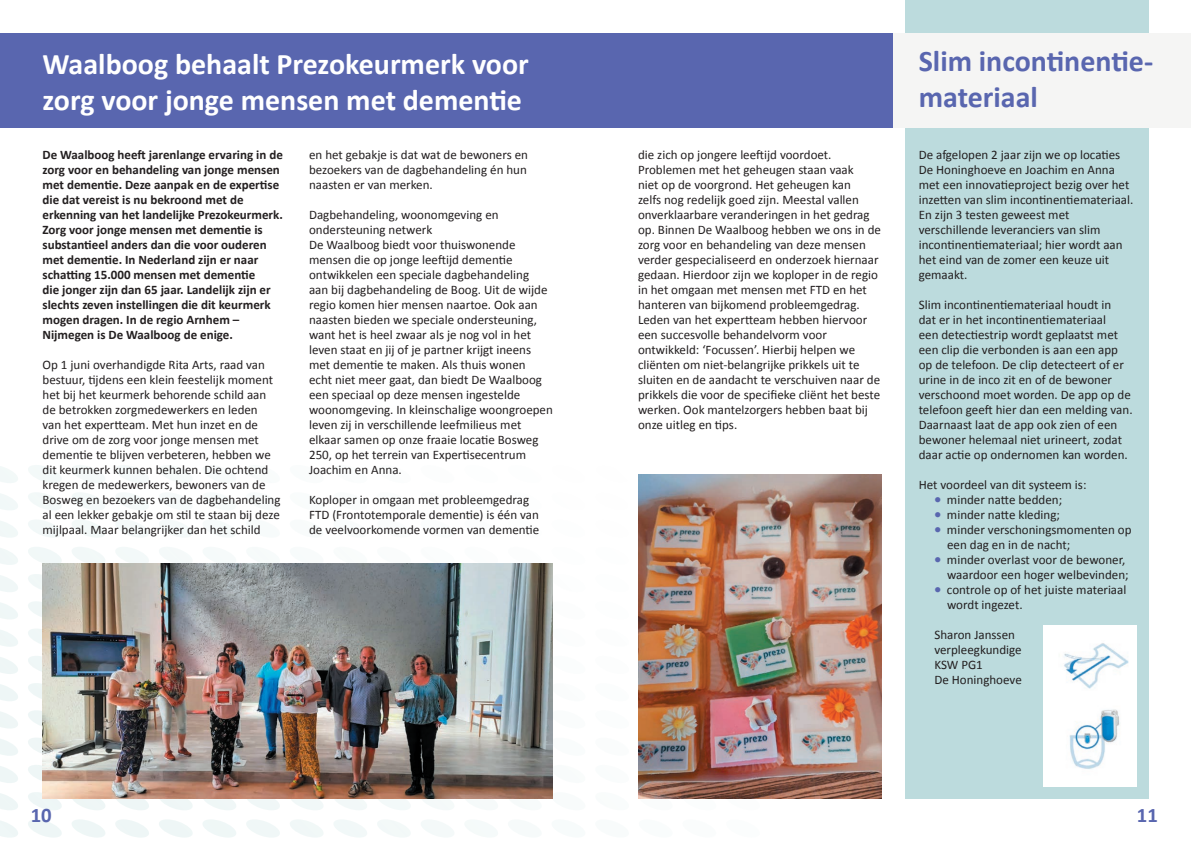
<style>
.page{position:relative;width:1191px;height:842px;background:#fff}
.page>*{position:absolute;margin:0;border:0;box-sizing:border-box;transform-origin:0 0}
.t1{font:700 30px/36px "Calibri";color:#fff}
.t2{font:700 30px/36px "Calibri";color:#5966af}
.t3{font:700 20.7px "Calibri";color:#5966af}
.t4{font:13px/15px "Calibri";color:#231f20}
.t5{font:700 13px/15px "Calibri";color:#231f20}
.s1{color:#5966af}
</style>
<div class="page">
<svg style="left:72px;top:465px;width:26px;height:18px"></svg>
<svg style="left:28px;top:465px;width:33px;height:18px"></svg>
<svg style="left:0;top:466px;width:18px;height:17px"></svg>
<svg style="left:72px;top:493px;width:33px;height:17px"></svg>
<svg style="left:28px;top:493px;width:33px;height:17px"></svg>
<svg style="left:0;top:494px;width:18px;height:16px"></svg>
<svg style="left:116px;top:520px;width:33px;height:17px"></svg>
<svg style="left:72px;top:520px;width:33px;height:17px"></svg>
<svg style="left:28px;top:520px;width:33px;height:17px"></svg>
<svg style="left:0;top:521px;width:18px;height:16px"></svg>
<svg style="left:159px;top:547px;width:26px;height:16px"></svg>
<svg style="left:116px;top:547px;width:33px;height:16px"></svg>
<svg style="left:72px;top:547px;width:33px;height:16px"></svg>
<svg style="left:28px;top:547px;width:33px;height:18px"></svg>
<svg style="left:0;top:548px;width:18px;height:17px"></svg>
<svg style="left:28px;top:574px;width:15px;height:18px"></svg>
<svg style="left:0;top:575px;width:18px;height:17px"></svg>
<svg style="left:28px;top:601px;width:15px;height:18px"></svg>
<svg style="left:0;top:603px;width:18px;height:16px"></svg>
<svg style="left:28px;top:628px;width:15px;height:19px"></svg>
<svg style="left:0;top:630px;width:18px;height:17px"></svg>
<svg style="left:28px;top:656px;width:15px;height:18px"></svg>
<svg style="left:0;top:657px;width:18px;height:17px"></svg>
<svg style="left:28px;top:683px;width:15px;height:18px"></svg>
<svg style="left:0;top:684px;width:18px;height:17px"></svg>
<svg style="left:28px;top:710px;width:15px;height:18px"></svg>
<svg style="left:0;top:712px;width:18px;height:16px"></svg>
<svg style="left:28px;top:737px;width:15px;height:18px"></svg>
<svg style="left:0;top:739px;width:18px;height:17px"></svg>
<svg style="left:28px;top:765px;width:15px;height:18px"></svg>
<svg style="left:0;top:766px;width:18px;height:17px"></svg>
<svg style="left:725px;top:798px;width:36px;height:1px"></svg>
<svg style="left:681px;top:798px;width:36px;height:1px"></svg>
<svg style="left:638px;top:798px;width:36px;height:1px"></svg>
<svg style="left:507px;top:798px;width:36px;height:1px"></svg>
<svg style="left:463px;top:798px;width:36px;height:1px"></svg>
<svg style="left:419px;top:798px;width:37px;height:12px"></svg>
<svg style="left:376px;top:798px;width:36px;height:12px"></svg>
<svg style="left:332px;top:798px;width:36px;height:12px"></svg>
<svg style="left:288px;top:798px;width:37px;height:12px"></svg>
<svg style="left:245px;top:798px;width:36px;height:12px"></svg>
<svg style="left:201px;top:798px;width:36px;height:12px"></svg>
<svg style="left:158px;top:798px;width:36px;height:12px"></svg>
<svg style="left:114px;top:798px;width:36px;height:12px"></svg>
<svg style="left:70px;top:798px;width:37px;height:12px"></svg>
<svg style="left:28px;top:792px;width:35px;height:18px"></svg>
<svg style="left:0;top:793px;width:18px;height:17px"></svg>
<svg style="left:465px;top:824px;width:9px;height:9px"></svg>
<svg style="left:421px;top:820px;width:33px;height:17px"></svg>
<svg style="left:377px;top:820px;width:33px;height:17px"></svg>
<svg style="left:334px;top:820px;width:33px;height:17px"></svg>
<svg style="left:290px;top:820px;width:33px;height:17px"></svg>
<svg style="left:246px;top:820px;width:34px;height:17px"></svg>
<svg style="left:203px;top:820px;width:33px;height:18px"></svg>
<svg style="left:159px;top:820px;width:34px;height:18px"></svg>
<svg style="left:115px;top:819px;width:34px;height:19px"></svg>
<svg style="left:72px;top:819px;width:33px;height:19px"></svg>
<svg style="left:28px;top:820px;width:34px;height:18px"></svg>
<svg style="left:0;top:821px;width:18px;height:16px"></svg>
<div style="left:0;top:33px;width:904px;height:95px;background:#5966af"></div>
<img style="left:43px;top:563px;width:510px;height:235px">
<img style="left:638px;top:474px;width:243px;height:324px">
<div style="left:904px;top:0;width:244px;height:798px;background:#bcdbdd"></div>
<div style="left:893px;top:33px;width:298px;height:95px;background:#f5f5f4"></div>
<div style="left:1043px;top:625px;width:93px;height:162px;background:#fff"></div>
<img style="left:1064px;top:643px;width:65px;height:126px">
<h1 class="t1" style="left:43px;top:45px;width:488px">Waalboog behaalt Prezokeurmerk voor zorg voor jonge mensen met dementie</h1>
<p class="t5" style="left:43px;top:146px;width:242px">De Waalboog heeft jarenlange ervaring in de zorg voor en behandeling van jonge mensen met dementie. Deze aanpak en de expertise die dat vereist is nu bekroond met de erkenning van het landelijke Prezokeurmerk.<br>Zorg voor jonge mensen met dementie is substantieel anders dan die voor ouderen met dementie. In Nederland zijn er naar schatting 15.000 mensen met dementie<br>die jonger zijn dan 65 jaar. Landelijk zijn er slechts zeven instellingen die dit keurmerk mogen dragen. In de regio Arnhem – Nijmegen is De Waalboog de enige.</p>
<p class="t4" style="left:43px;top:356px;width:239px">Op 1 juni overhandigde Rita Arts, raad van bestuur, tijdens een klein feestelijk moment het bij het keurmerk behorende schild aan de betrokken zorgmedewerkers en leden<br>van het expertteam. Met hun inzet en de drive om de zorg voor jonge mensen met dementie te blijven verbeteren, hebben we dit keurmerk kunnen behalen. Die ochtend kregen de medewerkers, bewoners van de Bosweg en bezoekers van de dagbehandeling al een lekker gebakje om stil te staan bij deze mijlpaal. Maar belangrijker dan het schild</p>
<p class="t4" style="left:309px;top:146px;width:220px;text-align:justify">en het gebakje is dat wat de bewoners en bezoekers van de dagbehandeling én hun naasten er van merken.</p>
<p class="t4" style="left:309px;top:206px;width:245px">Dagbehandeling, woonomgeving en ondersteuning netwerk<br>De Waalboog biedt voor thuiswonende mensen die op jonge leeftijd dementie ontwikkelen een speciale dagbehandeling<br>aan bij dagbehandeling de Boog. Uit de wijde regio komen hier mensen naartoe. Ook aan naasten bieden we speciale ondersteuning, want het is heel zwaar als je nog vol in het leven staat en jij of je partner krijgt ineens met dementie te maken. Als thuis wonen<br>echt niet meer gaat, dan biedt De Waalboog een speciaal op deze mensen ingestelde woonomgeving. In kleinschalige woongroepen leven zij in verschillende leefmilieus met elkaar samen op onze fraaie locatie Bosweg 250, op het terrein van Expertisecentrum Joachim en Anna.</p>
<p class="t4" style="left:309px;top:491px;width:232px">Koploper in omgaan met probleemgedrag<br>FTD (Frontotemporale dementie) is één van de veelvoorkomende vormen van dementie</p>
<p class="t4" style="left:638px;top:146px;width:244px">die zich op jongere leeftijd voordoet.<br>Problemen met het geheugen staan vaak<br>niet op de voorgrond. Het geheugen kan<br>zelfs nog redelijk goed zijn. Meestal vallen onverklaarbare veranderingen in het gedrag op. Binnen De Waalboog hebben we ons in de zorg voor en behandeling van deze mensen verder gespecialiseerd en onderzoek hiernaar gedaan. Hierdoor zijn we koploper in de regio in het omgaan met mensen met FTD en het hanteren van bijkomend probleemgedrag.<br>Leden van het expertteam hebben hiervoor een succesvolle behandelvorm voor ontwikkeld: ‘Focussen’. Hierbij helpen we cliënten om niet-belangrijke prikkels uit te sluiten en de aandacht te verschuiven naar de prikkels die voor de specifieke cliënt het beste werken. Ook mantelzorgers hebben baat bij onze uitleg en tips.</p>
<h1 class="t2" style="left:918px;top:42px;width:236px">Slim incontinentie&shy;materiaal</h1>
<p class="t4" style="left:918px;top:146px;width:216px">De afgelopen 2 jaar zijn we op locaties De Honinghoeve en Joachim en Anna met een innovatieproject bezig over het inzetten van slim incontinentiemateriaal.<br>En zijn 3 testen geweest met verschillende leveranciers van slim incontinentiemateriaal; hier wordt aan het eind van de zomer een keuze uit gemaakt.</p>
<p class="t4" style="left:918px;top:296px;width:215px">Slim incontinentiemateriaal houdt in<br>dat er in het incontinentiemateriaal<br>een detectiestrip wordt geplaatst met een clip die verbonden is aan een app op de telefoon. De clip detecteert of er urine in de inco zit en of de bewoner verschoond moet worden. De app op de telefoon geeft hier dan een melding van.<br>Daarnaast laat de app ook zien of een bewoner helemaal niet urineert, zodat daar actie op ondernomen kan worden.</p>
<p class="t4" style="left:918px;top:476px;width:169px">Het voordeel van dit systeem is:</p>
<p class="t4" style="left:934px;top:491px;width:129px"><span class="s1">●</span> minder natte bedden;</p>
<p class="t4" style="left:934px;top:506px;width:127px"><span class="s1">●</span> minder natte kleding;</p>
<p class="t4" style="left:947px;top:521px;width:186px;text-indent:-13px"><span class="s1">●</span> minder verschoningsmomenten op een dag en in de nacht;</p>
<p class="t4" style="left:934px;top:551px;width:196px;text-align:right"><span class="s1">●</span> minder overlast voor de bewoner, waardoor een hoger welbevinden;</p>
<p class="t4" style="left:947px;top:581px;width:181px;text-indent:-13px"><span class="s1">●</span> controle op of het juiste materiaal wordt ingezet.</p>
<p class="t4" style="left:934px;top:626px;width:89px">Sharon Janssen verpleegkundige<br>KSW PG1<br>De Honinghoeve</p>
<h2 class="t3" style="left:31px;top:800px;width:23px">10</h2>
<h2 class="t3" style="left:1136px;top:800px;width:23px">11</h2>
</div>
